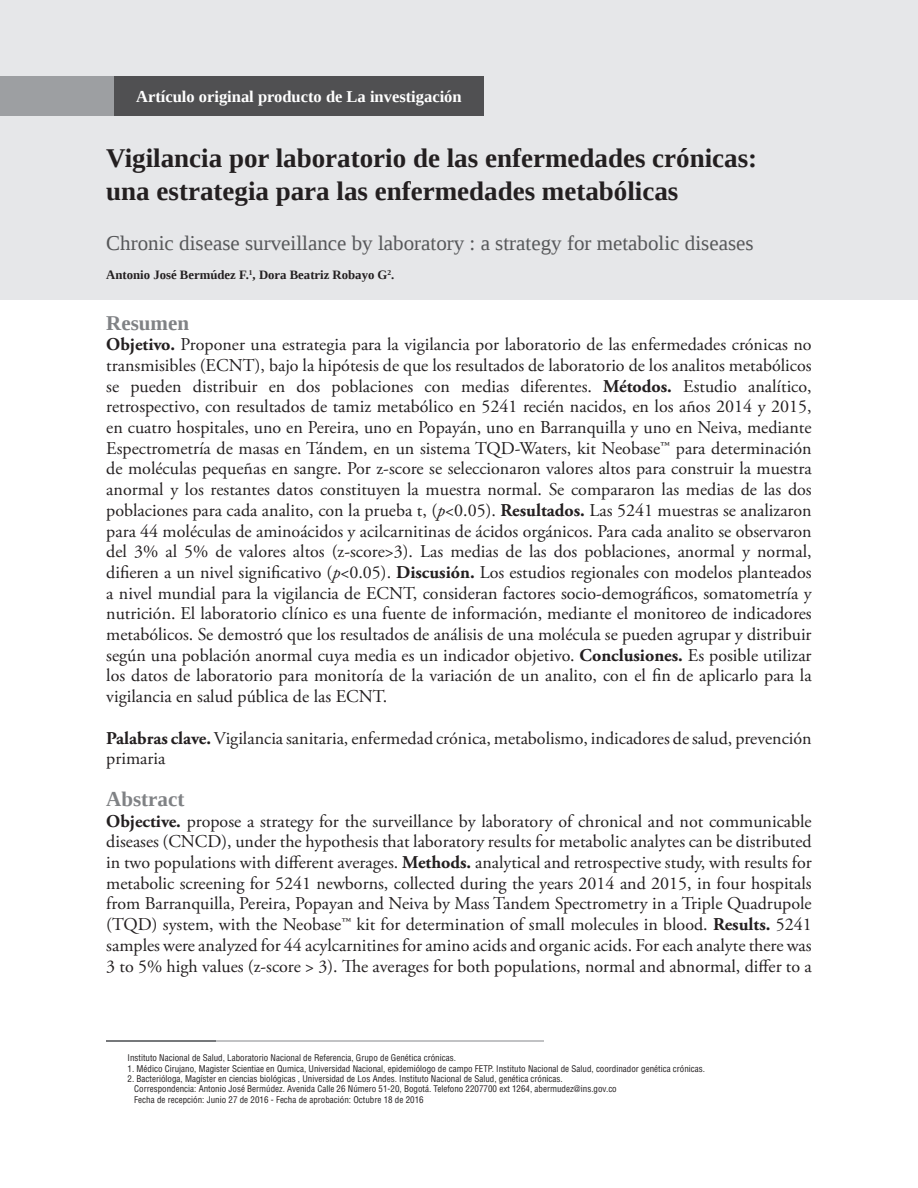
<style>
.page{position:relative;width:918px;height:1188px;background:#fff}
.page>*{position:absolute;margin:0;border:0;box-sizing:border-box;transform-origin:0 0}
.t1{font:700 27px/32.4px "Liberation Serif";color:#231f20}
.t2{font:21px "Liberation Serif";color:#57585a}
.t3{font:700 21px "Liberation Serif";color:#808285}
.t4{font:18px/20.7px "Adobe Garamond Pro";color:#231f20;text-align:justify}
.t5{font:700 16.5px "Liberation Serif";color:#fff}
.t6{font:700 12.75px "Liberation Serif";color:#231f20}
.t7{font:condensed 9px/10.4px "Helvetica LT Std";color:#231f20}
.s1{font-weight:700}
.s2{font-style:italic}
</style>
<div class="page">
<div style="left:0;top:0;width:918px;height:299px;background:#e6e7e9"></div>
<div style="left:0;top:76px;width:484px;height:40px;background:#505052"></div>
<div style="left:0;top:76px;width:114px;height:40px;background:#9d9fa2"></div>
<hr style="left:106px;top:1041px;width:437px;height:1px;background:#c1c2c4">
<hr style="left:106px;top:1041px;width:110px;height:1px;background:#76787b">
<p class="t5" style="left:136px;top:85px;width:327px">Artículo original producto de La investigación</p>
<h1 class="t1" style="left:106px;top:141px;width:652px">Vigilancia por laboratorio de las enfermedades crónicas: una estrategia para las enfermedades metabólicas</h1>
<p class="t2" style="left:106px;top:229px;width:649px">Chronic disease surveillance by laboratory : a strategy for metabolic diseases</p>
<p class="t6" style="left:106px;top:266px;width:290px">Antonio José Bermúdez F.<sup>1</sup>, Dora Beatriz Robayo G<sup>2</sup>.</p>
<p class="t3" style="left:106px;top:308px;width:84px">Resumen</p>
<p class="t4" style="left:106px;top:335px;width:707px"><span class="s1">Objetivo.</span> Proponer una estrategia para la vigilancia por laboratorio de las enfermedades crónicas no transmisibles (ECNT), bajo la hipótesis de que los resultados de laboratorio de los analitos metabólicos se pueden distribuir en dos poblaciones con medias diferentes. <span class="s1">Métodos.</span> Estudio analítico, retrospectivo, con resultados de tamiz metabólico en 5241 recién nacidos, en los años 2014 y 2015, en cuatro hospitales, uno en Pereira, uno en Popayán, uno en Barranquilla y uno en Neiva, mediante Espectrometría de masas en Tándem, en un sistema TQD-Waters, kit Neobase™ para determinación de moléculas pequeñas en sangre. Por z-score se seleccionaron valores altos para construir la muestra anormal y los restantes datos constituyen la muestra normal. Se compararon las medias de las dos poblaciones para cada analito, con la prueba t, (<span class="s2">p</span>&lt;0.05). <span class="s1">Resultados.</span> Las 5241 muestras se analizaron para 44 moléculas de aminoácidos y acilcarnitinas de ácidos orgánicos. Para cada analito se observaron del 3% al 5% de valores altos (z-score&gt;3). Las medias de las dos poblaciones, anormal y normal, difieren a un nivel significativo (<span class="s2">p</span>&lt;0.05). <span class="s1">Discusión.</span> Los estudios regionales con modelos planteados a nivel mundial para la vigilancia de ECNT, consideran factores socio-demográficos, somatometría y nutrición. El laboratorio clínico es una fuente de información, mediante el monitoreo de indicadores metabólicos. Se demostró que los resultados de análisis de una molécula se pueden agrupar y distribuir según una población anormal cuya media es un indicador objetivo. <span class="s1">Conclusiones.</span> Es posible utilizar los datos de laboratorio para monitoría de la variación de un analito, con el fin de aplicarlo para la vigilancia en salud pública de las ECNT.</p>
<p class="t4" style="left:106px;top:728px;width:707px"><span class="s1">Palabras clave.</span> Vigilancia sanitaria, enfermedad crónica, metabolismo, indicadores de salud, prevención primaria</p>
<p class="t3" style="left:106px;top:785px;width:80px">Abstract</p>
<p class="t4" style="left:106px;top:811px;width:707px"><span class="s1">Objective.</span> propose a strategy for the surveillance by laboratory of chronical and not communicable diseases (CNCD), under the hypothesis that laboratory results for metabolic analytes can be distributed in two populations with different averages. <span class="s1">Methods.</span> analytical and retrospective study, with results for metabolic screening for 5241 newborns, collected during the years 2014 and 2015, in four hospitals from Barranquilla, Pereira, Popayan and Neiva by Mass Tandem Spectrometry in a Triple Quadrupole (TQD) system, with the Neobase™ kit for determination of small molecules in blood. <span class="s1">Results.</span> 5241 samples were analyzed for 44 acylcarnitines for amino acids and organic acids. For each analyte there was 3 to 5% high values (z-score &gt; 3). The averages for both populations, normal and abnormal, differ to a</p>
<p class="t7" style="left:128px;top:1053px;width:330px">Instituto Nacional de Salud, Laboratorio Nacional de Referencia, Grupo de Genética crónicas.</p>
<p class="t7" style="left:128px;top:1063px;width:579px">1. Médico Cirujano, Magister Scientiae en Qumica, Universidad Nacional, epidemiólogo de campo FETP. Instituto Nacional de Salud, coordinador genética crónicas.</p>
<p class="t7" style="left:134px;top:1073px;width:484px;text-indent:-7px">2. Bacterióloga, Magíster en ciencias biológicas , Universidad de Los Andes. Instituto Nacional de Salud, genética crónicas.<br>Correspondencia: Antonio José Bermúdez. Avenida Calle 26 Número 51-20, Bogotá. Telefono 2207700 ext 1264, abermudez@ins.gov.co<br>Fecha de recepción: Junio 27 de 2016 - Fecha de aprobación: Octubre 18 de 2016</p>
</div>
